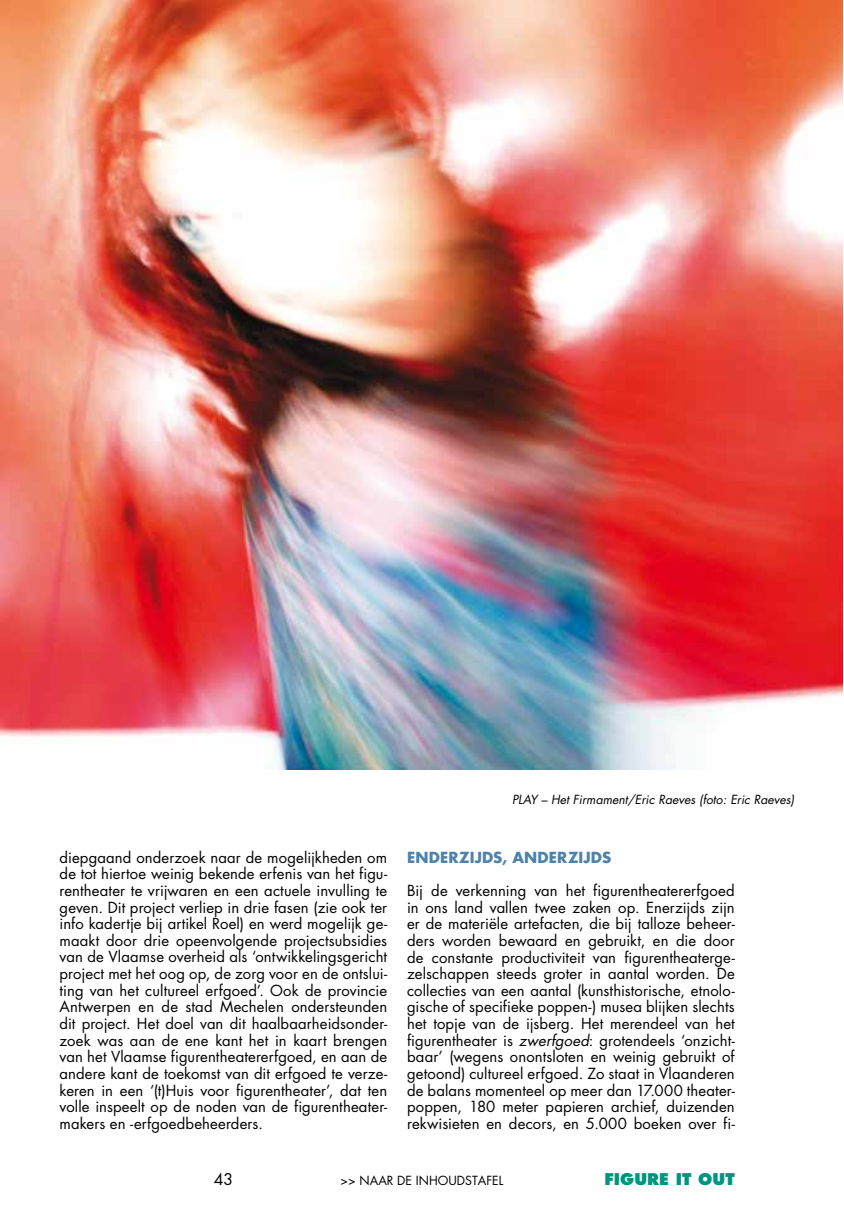
<style>
.page{position:relative;width:844px;height:1216px;background:#fff}
.page>*{position:absolute;margin:0;border:0;box-sizing:border-box;transform-origin:0 0}
.t1{font:800 15.75px "Futura Std";letter-spacing:.005em;color:#00957e}
.t2{font:15.75px "Futura Std";color:#000}
.t3{font:14.88px/16.6px "Futura Std";letter-spacing:.01em;color:#000;text-align:justify}
.t4{font:700 14.88px "Futura Std";letter-spacing:.015em;color:#4d82a9}
.t5{font:italic 12.25px "Futura Std";color:#000}
.t6{font:12.25px "Futura Std";color:#000}
.s1{font-style:italic}
</style>
<div class="page">
<img style="left:0;top:1px;width:842px;height:768px">
<p class="t5" style="left:512px;top:791px;width:284px">PLAY – Het Firmament/Eric Raeves (foto: Eric Raeves)</p>
<p class="t3" style="left:60px;top:849px;width:329px">diepgaand onderzoek naar de mogelijkheden om de tot hiertoe weinig bekende erfenis van het figu&shy;rentheater te vrijwaren en een actuele invulling te geven. Dit project verliep in drie fasen (zie ook ter info kadertje bij artikel Roel) en werd mogelijk ge&shy;maakt door drie opeenvolgende projectsubsidies van de Vlaamse overheid als ‘ontwikkelingsgericht project met het oog op, de zorg voor en de ontslui&shy;ting van het cultureel erfgoed’. Ook de provincie Antwerpen en de stad Mechelen ondersteunden dit project. Het doel van dit haalbaarheidsonder&shy;zoek was aan de ene kant het in kaart brengen van het Vlaamse figurentheatererfgoed, en aan de andere kant de toekomst van dit erfgoed te verze&shy;keren in een ‘(t)Huis voor figurentheater’, dat ten volle inspeelt op de noden van de figurentheater&shy;makers en -erfgoedbeheerders.</p>
<p class="t4" style="left:407px;top:847px;width:206px">ENDERZIJDS, ANDERZIJDS</p>
<p class="t3" style="left:407px;top:882px;width:329px">Bij de verkenning van het figurentheatererfgoed in ons land vallen twee zaken op. Enerzijds zijn er de materiële artefacten, die bij talloze beheer&shy;ders worden bewaard en gebruikt, en die door de constante productiviteit van figurentheaterge&shy;zelschappen steeds groter in aantal worden. De collecties van een aantal (kunsthistorische, etnolo&shy;gische of specifieke poppen-) musea blijken slechts het topje van de ijsberg. Het merendeel van het figurentheater is <span class="s1">zwerfgoed</span>: grotendeels ‘onzicht&shy;baar’ (wegens onontsloten en weinig gebruikt of getoond) cultureel erfgoed. Zo staat in Vlaanderen de balans momenteel op meer dan 17.000 theater&shy;poppen, 180 meter papieren archief, duizenden rekwisieten en decors, en 5.000 boeken over fi-</p>
<p class="t2" style="left:214px;top:1169px;width:21px">43</p>
<p class="t6" style="left:340px;top:1172px;width:164px">&gt;&gt; NAAR DE INHOUDSTAFEL</p>
<p class="t1" style="left:604px;top:1169px;width:132px">FIGURE IT OUT</p>
</div>
